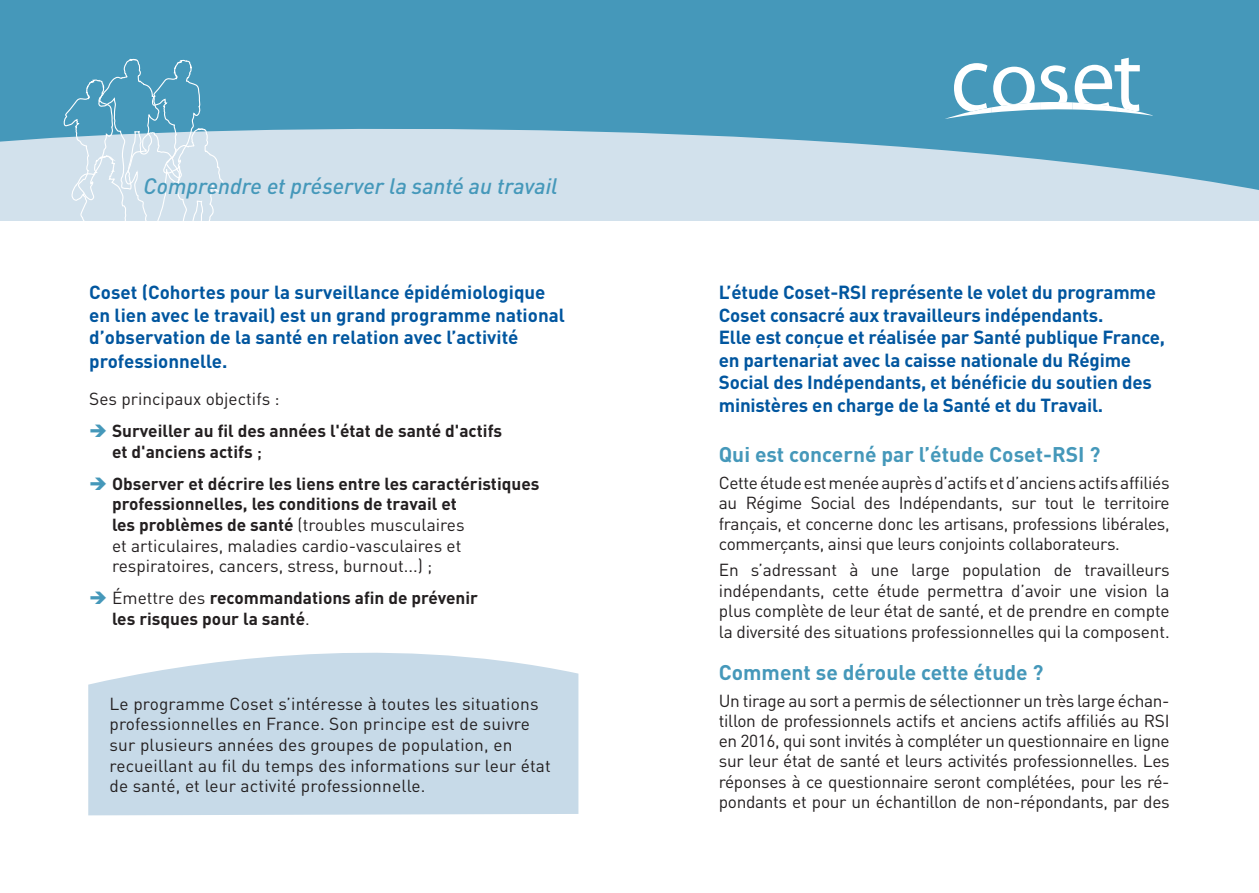
<style>
.page{position:relative;width:1259px;height:893px;background:#fff}
.page>*{position:absolute;margin:0;border:0;box-sizing:border-box;transform-origin:0 0}
.t1{font:italic 500 22.05px "DIN Pro";color:#4598ba}
.t2{font:700 21px "DIN Pro";color:#4598ba}
.t3{font:700 18.75px/22.5px "DIN Pro";letter-spacing:-.01em;color:#01569f}
.t4{font:17.25px/20.2px "DIN Pro";color:#231f20;text-align:justify}
.t5{font:700 17.25px/20.7px "DIN Pro";color:#231f20}
.s1{color:#4598ba}
.s2{font-weight:500}
.s3{font-weight:400}
</style>
<div class="page">
<div style="left:0;top:0;width:1259px;height:220px;background:#d2e1ec"></div>
<svg style="left:0;top:0;width:1259px;height:190px;fill:#4598ba"></svg>
<svg style="left:944px;top:58px;width:208px;height:61px;background:#7eb7cf"></svg>
<svg style="left:64px;top:58px;width:160px;height:163px"></svg>
<div style="left:88px;top:652px;width:490px;height:163px;background:#c7dae8"></div>
<p class="t1" style="left:144px;top:173px;width:416px">Comprendre et préserver la santé au travail</p>
<p class="t3" style="left:89px;top:280px;width:477px">Coset (Cohortes pour la surveillance épidémiologique en lien avec le travail) est un grand programme national d’observation de la santé en relation avec l’activité professionnelle.</p>
<p class="t4" style="left:89px;top:388px;width:192px">Ses principaux objectifs :</p>
<p class="t5" style="left:112px;top:420px;width:392px;text-indent:-23px"><span class="s1">➔</span> Surveiller au fil des années l'état de santé d'actifs et d'anciens actifs <span class="s2">;</span></p>
<p class="t5" style="left:112px;top:472px;width:429px;text-indent:-23px"><span class="s1">➔</span> Observer et décrire les liens entre les caractéristiques professionnelles, les conditions de travail et<br>les problèmes de santé <span class="s3">(troubles musculaires<br>et articulaires, maladies cardio-vasculaires et respiratoires, cancers, stress, burnout...) ;</span></p>
<p class="t5" style="left:112px;top:587px;width:367px;text-indent:-23px"><span class="s1">➔</span> <span class="s3">Émettre des</span> recommandations afin de prévenir les risques pour la santé<span class="s3">.</span></p>
<p class="t4" style="left:109px;top:692px;width:443px;line-height:20.7px;text-align:left">Le programme Coset s’intéresse à toutes les situations professionnelles en France. Son principe est de suivre sur plusieurs années des groupes de population, en recueillant au fil du temps des informations sur leur état de santé, et leur activité professionnelle.</p>
<p class="t3" style="left:719px;top:280px;width:448px">L’étude Coset-RSI représente le volet du programme Coset consacré aux travailleurs indépendants.<br>Elle est conçue et réalisée par Santé publique France, en partenariat avec la caisse nationale du Régime Social des Indépendants, et bénéficie du soutien des ministères en charge de la Santé et du Travail.</p>
<p class="t2" style="left:719px;top:441px;width:383px">Qui est concerné par l’étude Coset-RSI ?</p>
<p class="t4" style="left:719px;top:472px;width:452px">Cette étude est menée auprès d’actifs et d’anciens actifs affiliés au Régime Social des Indépendants, sur tout le territoire français, et concerne donc les artisans, professions libérales, commerçants, ainsi que leurs conjoints collaborateurs.</p>
<p class="t4" style="left:719px;top:559px;width:452px">En s’adressant à une large population de travailleurs indépendants, cette étude permettra d’avoir une vision la plus complète de leur état de santé, et de prendre en compte la diversité des situations professionnelles qui la composent.</p>
<p class="t2" style="left:719px;top:658px;width:326px">Comment se déroule cette étude ?</p>
<p class="t4" style="left:719px;top:689px;width:452px">Un tirage au sort a permis de sélectionner un très large échan&shy;tillon de professionnels actifs et anciens actifs affiliés au RSI en 2016, qui sont invités à compléter un questionnaire en ligne sur leur état de santé et leurs activités professionnelles. Les réponses à ce questionnaire seront complétées, pour les ré&shy;pondants et pour un échantillon de non-répondants, par des</p>
</div>
